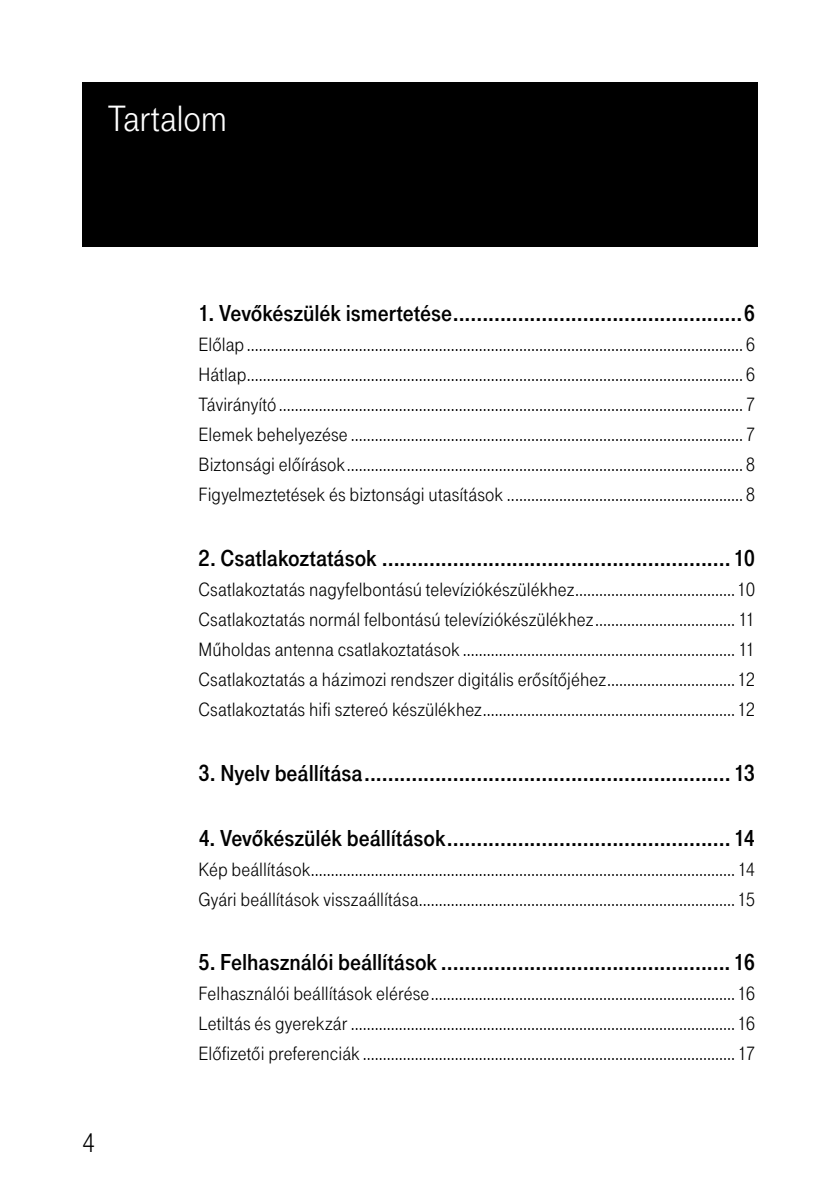
<style>
.page{position:relative;width:840px;height:1191px;background:#fff}
.page>*{position:absolute;margin:0;border:0;box-sizing:border-box;transform-origin:0 0}
.t1{font:38px "Tele Grotesk H Norm";letter-spacing:-.005em;color:#fff}
.t2{font:28px "Tele Grotesk H Norm";color:#000}
.t3{font:24px "Tele Grotesk H Fett";letter-spacing:-.005em;color:#000}
.t4{font:20px/30px "Tele Grotesk H Norm";letter-spacing:.005em;color:#000;text-align:justify}
</style>
<div class="page">
<div style="left:82px;top:82px;width:675px;height:165px;background:#000"></div>
<h1 class="t1" style="left:108px;top:97px;width:121px">Tartalom</h1>
<h2 class="t2" style="left:82px;top:1126px;width:15px">4</h2>
<p class="t3" style="left:198px;top:299px;width:557px">1. Vevôkészülék ismertetése.................................................6</p>
<p class="t4" style="left:198px;top:329px;width:557px">Elôlap ............................................................................................................................ 6<br>Hátlap............................................................................................................................ 6<br>Távirányító.................................................................................................................... 7<br>Elemek behelyezése .................................................................................................. 7<br>Biztonsági elôírások................................................................................................... 8<br>Figyelmeztetések és biztonsági utasítások ........................................................... 8</p>
<p class="t3" style="left:198px;top:544px;width:558px">2. Csatlakoztatások ........................................................... 10</p>
<p class="t4" style="left:198px;top:574px;width:558px">Csatlakoztatás nagyfelbontású televíziókészülékhez........................................10<br>Csatlakoztatás normál felbontású televíziókészülékhez................................... 11<br>Mûholdas antenna csatlakoztatások .................................................................... 11<br>Csatlakoztatás a házimozi rendszer digitális erôsítôjéhez................................12<br>Csatlakoztatás hifi sztereó készülékhez...............................................................12</p>
<p class="t3" style="left:198px;top:759px;width:558px">3. Nyelv beállítása.............................................................. 13</p>
<p class="t3" style="left:198px;top:824px;width:557px">4. Vevôkészülék beállítások................................................ 14</p>
<p class="t4" style="left:198px;top:854px;width:558px">Kép beállítások.......................................................................................................... 14<br>Gyári beállítások visszaállítása...............................................................................15</p>
<p class="t3" style="left:198px;top:949px;width:557px">5. Felhasználói beállítások ................................................. 16</p>
<p class="t4" style="left:198px;top:979px;width:558px">Felhasználói beállítások elérése............................................................................16<br>Letiltás és gyerekzár ................................................................................................16<br>Elôfizetôi preferenciák ............................................................................................. 17</p>
</div>
